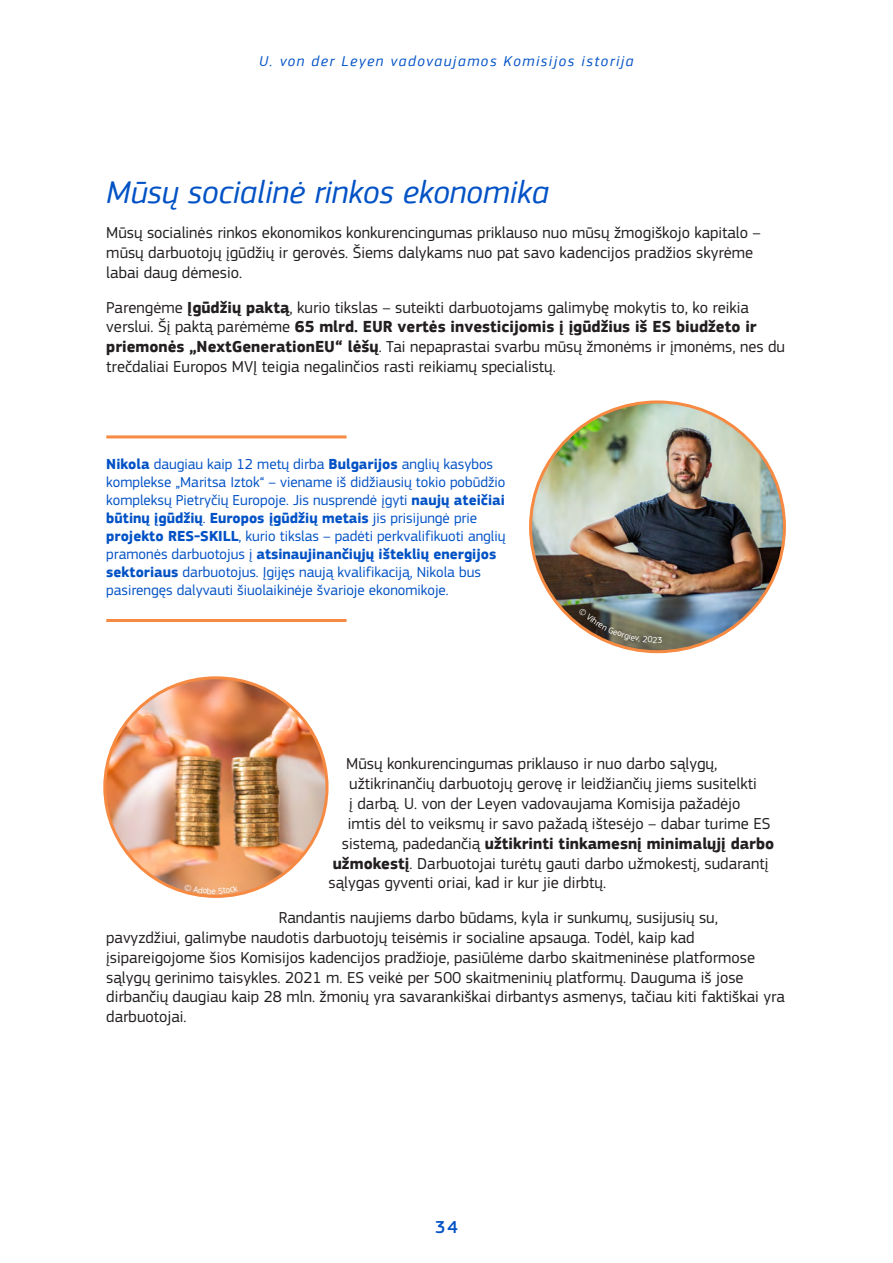
<style>
.page{position:relative;width:893px;height:1263px;background:#fff}
.page>*{position:absolute;margin:0;border:0;box-sizing:border-box;transform-origin:0 0}
.h3_break{font:italic 33px "EC Square Sans Pro";color:#0252c6}
.t1{font:500 18px "EC Square Sans Pro";color:#0252c6}
.p34_01{font:16.5px/19.8px "EC Square Sans Pro";color:#231f20}
.p34_01_break{font:16.5px "EC Square Sans Pro";color:#231f20}
.p34_01_break-2{font:700 16.5px "EC Square Sans Pro";color:#231f20}
.box_eco{font:15px/18px "EC Square Sans Pro";color:#0252c6}
.t2{font:italic 15px "EC Square Sans Pro";letter-spacing:.1em;color:#0252c6}
.t3{font:9px "EC Square Sans Pro";color:#fff}
.s1{font-weight:700}
.s2{font-weight:400}
</style>
<div class="page">
<hr style="left:106px;top:619px;width:241px;height:3px;background:#f68a42">
<hr style="left:106px;top:435px;width:241px;height:3px;background:#f68a42">
<img style="left:530px;top:404px;width:254px;height:248px">
<img style="left:105px;top:678px;width:222px;height:218px">
<svg style="left:184px;top:884px;width:27px;height:10px"></svg>
<svg style="left:218px;top:885px;width:20px;height:9px"></svg>
<svg style="left:578px;top:608px;width:84px;height:35px;background:#747467"></svg>
<p class="t2" style="left:259px;top:53px;width:376px">U. von der Leyen vadovaujamos Komisijos istorija</p>
<h3 class="h3_break" style="left:106px;top:173px;width:444px">Mūsų socialinė rinkos ekonomika</h3>
<p class="p34_01" style="left:106px;top:223px;width:656px">Mūsų socialinės rinkos ekonomikos konkurencingumas priklauso nuo mūsų žmogiškojo kapitalo – mūsų darbuotojų įgūdžių ir gerovės. Šiems dalykams nuo pat savo kadencijos pradžios skyrėme labai daug dėmesio.</p>
<p class="p34_01" style="left:106px;top:297px;width:680px">Parengėme <span class="s1">Įgūdžių paktą</span>, kurio tikslas – suteikti darbuotojams galimybę mokytis to, ko reikia verslui. Šį paktą parėmėme <span class="s1">65 mlrd. EUR vertės investicijomis į įgūdžius iš ES biudžeto ir priemonės „NextGenerationEU“ lėšų</span>. Tai nepaprastai svarbu mūsų žmonėms ir įmonėms, nes du trečdaliai Europos MVĮ teigia negalinčios rasti reikiamų specialistų.</p>
<p class="box_eco" style="left:106px;top:456px;width:401px"><span class="s1">Nikola</span> daugiau kaip 12 metų dirba <span class="s1">Bulgarijos</span> anglių kasybos komplekse „Maritsa Iztok“ – viename iš didžiausių tokio pobūdžio kompleksų Pietryčių Europoje. Jis nusprendė įgyti <span class="s1">naujų ateičiai būtinų įgūdžių</span>. <span class="s1">Europos įgūdžių metais</span> jis prisijungė prie <span class="s1">projekto RES-SKILL</span>, kurio tikslas – padėti perkvalifikuoti anglių pramonės darbuotojus į <span class="s1">atsinaujinančiųjų išteklių energijos sektoriaus</span> darbuotojus. Įgijęs naują kvalifikaciją, Nikola bus pasirengęs dalyvauti šiuolaikinėje švarioje ekonomikoje.</p>
<p class="p34_01_break" style="left:346px;top:754px;width:372px">Mūsų konkurencingumas priklauso ir nuo darbo sąlygų,</p>
<p class="p34_01_break" style="left:349px;top:774px;width:409px">užtikrinančių darbuotojų gerovę ir leidžiančių jiems susitelkti</p>
<p class="p34_01_break" style="left:349px;top:794px;width:393px">į darbą. U. von der Leyen vadovaujama Komisija pažadėjo</p>
<p class="p34_01_break" style="left:348px;top:814px;width:424px">imtis dėl to veiksmų ir savo pažadą ištesėjo – dabar turime ES</p>
<p class="p34_01_break-2" style="left:342px;top:833px;width:434px"><span class="s2">sistemą, padedančią</span> užtikrinti tinkamesnį minimalųjį darbo</p>
<p class="p34_01_break" style="left:333px;top:853px;width:437px"><span class="s1">užmokestį</span>. Darbuotojai turėtų gauti darbo užmokestį, sudarantį</p>
<p class="p34_01_break" style="left:328px;top:873px;width:279px">sąlygas gyventi oriai, kad ir kur jie dirbtų.</p>
<p class="p34_01" style="left:106px;top:908px;width:680px;text-indent:173px">Randantis naujiems darbo būdams, kyla ir sunkumų, susijusių su, pavyzdžiui, galimybe naudotis darbuotojų teisėmis ir socialine apsauga. Todėl, kaip kad įsipareigojome šios Komisijos kadencijos pradžioje, pasiūlėme darbo skaitmeninėse platformose sąlygų gerinimo taisykles. 2021 m. ES veikė per 500 skaitmeninių platformų. Dauguma iš jose dirbančių daugiau kaip 28 mln. žmonių yra savarankiškai dirbantys asmenys, tačiau kiti faktiškai yra darbuotojai.</p>
<p class="t3" style="left:212px;top:886px;width:6px">e</p>
<p class="t1" style="left:435px;top:1216px;width:24px">34</p>
</div>
